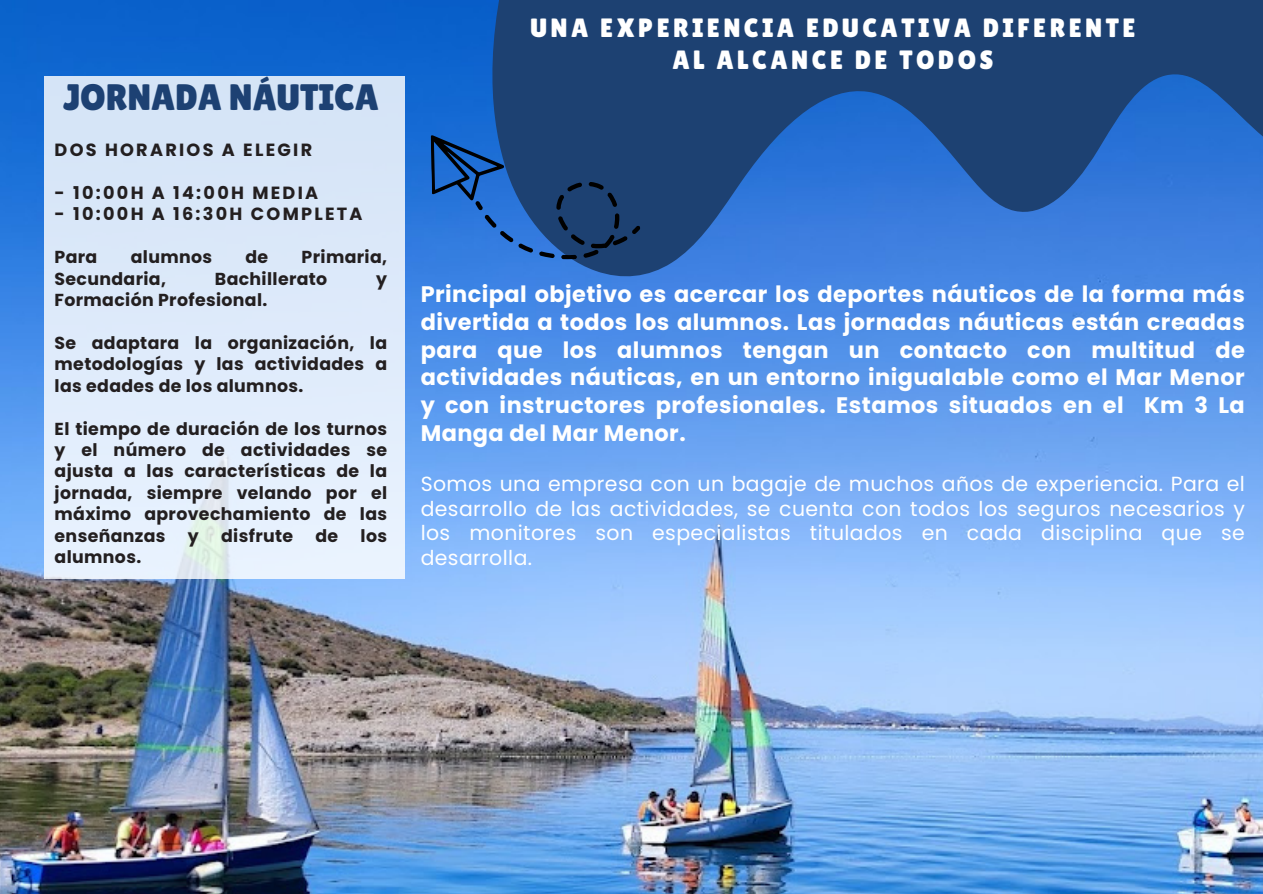
<style>
.page{position:relative;width:1263px;height:894px;background:#fff}
.page>*{position:absolute;margin:0;border:0;box-sizing:border-box;transform-origin:0 0}
.t1{font:36.75px "Lilita One";color:#1d4173}
.t2{font:26.4px/32.7px "Lilita One";letter-spacing:.13em;color:#fff;text-align:center}
.t3{font:700 22.5px/27.9px "Poppins";letter-spacing:.02em;color:#fff;text-align:justify}
.t4{font:20.4px/24.5px "Poppins";letter-spacing:.02em;color:#fff;text-align:justify}
.t5{font:700 17.7px "Poppins";letter-spacing:.13em;color:#231f20}
.t6{font:700 17.4px/21.3px "Poppins";letter-spacing:.02em;color:#231f20;text-align:justify}
</style>
<div class="page">
<img style="left:0;top:0;width:1263px;height:893px">
<div style="left:45px;top:82px;width:360px;height:491px;background:#deeafa"></div>
<svg style="left:45px;top:564px;width:360px;height:14px;fill:#e9f3fe"></svg>
<div style="left:45px;top:77px;width:360px;height:15px;background:#d5e4f6"></div>
<svg style="left:464px;top:0;width:799px;height:341px;background:#2d62ad"></svg>
<svg style="left:431px;top:133px;width:210px;height:128px;background:#1f5092"></svg>
<h5 class="t1" style="left:63px;top:76px;width:317px">JORNADA NÁUTICA</h5>
<h5 class="t5" style="left:55px;top:137px;width:259px">DOS HORARIOS A ELEGIR</h5>
<p class="t5" style="left:55px;top:180px;width:265px">- 10:00H A 14:00H MEDIA</p>
<p class="t5" style="left:55px;top:201px;width:310px">- 10:00H A 16:30H COMPLETA</p>
<p class="t6" style="left:55px;top:246px;width:44px">Para</p>
<p class="t6" style="left:131px;top:246px;width:83px">alumnos</p>
<p class="t6" style="left:245px;top:246px;width:24px">de</p>
<p class="t6" style="left:302px;top:246px;width:87px">Primaria,</p>
<p class="t6" style="left:55px;top:268px;width:113px">Secundaria,</p>
<p class="t6" style="left:215px;top:268px;width:114px">Bachillerato</p>
<p class="t6" style="left:376px;top:268px;width:12px">y</p>
<p class="t6" style="left:55px;top:289px;width:214px">Formación Profesional.</p>
<p class="t6" style="left:55px;top:332px;width:334px">Se adaptara la organización, la metodologías y las actividades a las edades de los alumnos.</p>
<p class="t6" style="left:55px;top:417px;width:334px">El tiempo de duración de los turnos y el número de actividades se ajusta a las características de la jornada, siempre velando por el máximo aprovechamiento de las enseñanzas</p>
<p class="t6" style="left:188px;top:524px;width:12px">y</p>
<p class="t6" style="left:221px;top:524px;width:74px">disfrute</p>
<p class="t6" style="left:316px;top:524px;width:24px">de</p>
<p class="t6" style="left:361px;top:524px;width:28px">los</p>
<p class="t6" style="left:55px;top:546px;width:88px">alumnos.</p>
<h2 class="t2" style="left:530px;top:11px;width:606px">UNA EXPERIENCIA EDUCATIVA DIFERENTE<br>AL ALCANCE DE TODOS</h2>
<p class="t3" style="left:421px;top:280px;width:826px">Principal objetivo es acercar los deportes náuticos de la forma más divertida a todos los alumnos. Las jornadas náuticas están creadas para que los alumnos tengan un contacto con multitud de actividades náuticas, en un entorno inigualable como el Mar Menor y con instructores profesionales. Estamos situados en el Km 3 La Manga del Mar Menor.</p>
<h1 class="t4" style="left:421px;top:472px;width:826px">Somos una empresa con un bagaje de muchos años de experiencia. Para el desarrollo de las actividades, se cuenta con todos los seguros necesarios y los monitores son especialistas titulados en cada disciplina que se desarrolla.</h1>
</div>
